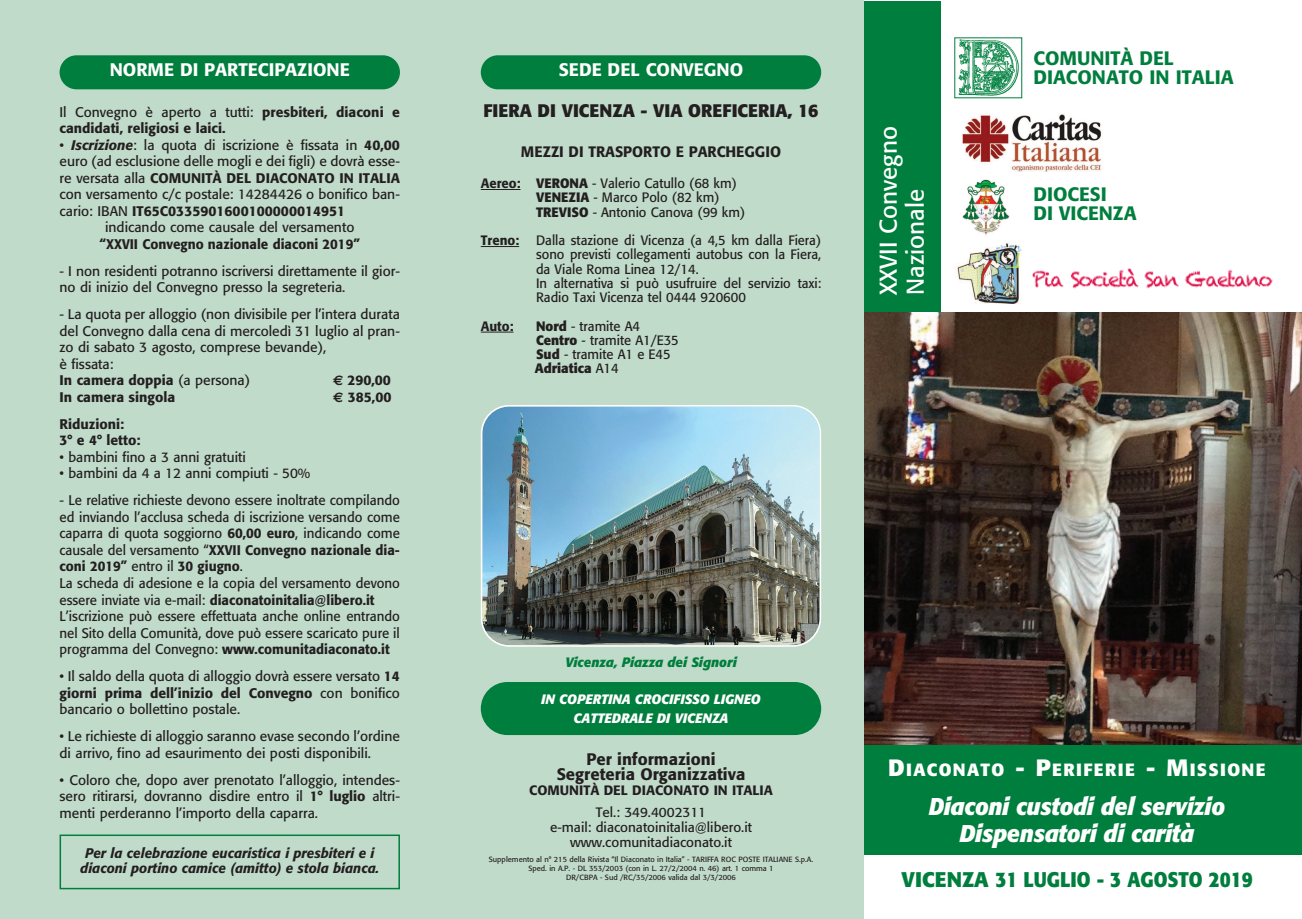
<style>
.page{position:relative;width:1302px;height:919px;background:#fff}
.page>*{position:absolute;margin:0;border:0;box-sizing:border-box;transform-origin:0 0}
.t1{font:italic 700 24px/27px "Formata";letter-spacing:-.01em;color:#fff;text-align:center;scale:.9 1}
.t2{font:24px/27px "Formata";color:#fff}
.t3{font:700 21px "Formata";color:#007e3d}
.t4{font:500 19.2px/19.2px "Formata";color:#007e3d}
.t5{font:500 18px "Formata";color:#fff}
.t6{font:700 18px "Formata";color:#231f20}
.t7{font:700 17.55px "Formata";letter-spacing:.08em;color:#fff}
.t8{font:500 16.5px/15px "Formata";color:#231f20;text-align:center}
.t9{font:500 15px "Formata";color:#231f20}
.t10{font:13.8px/16.5px "Formata";color:#231f20}
.t11{font:500 13.8px/16.5px "Formata";color:#231f20}
.t12{font:italic 500 13.8px/15px "Formata";color:#231f20;text-align:center}
.t13{font:13.5px/14.2px "Formata";color:#231f20;scale:.96 1}
.t14{font:13.5px/15px "Formata";color:#231f20;text-align:center}
.t15{font:italic 700 13.5px/18.5px "Formata";color:#fff;text-align:center;scale:.96 1}
.t16{font:500 13.5px "Formata";color:#231f20}
.t17{font:italic 700 13.5px "Formata";color:#007e3d;scale:.96 1}
.t18{font:500 13.5px "Formata";color:#231f20;scale:.96 1}
.t19{font:7.5px/9px "Formata";color:#231f20;text-align:center}
.s1{font-weight:400}
.s2{font-weight:500;font-style:italic}
.s3{font-weight:500}
.s4{font-family:"Euro Sans";font-weight:700}
.s5{font-weight:700}
.s6{font-size:23.4px}
</style>
<div class="page">
<div style="left:863px;top:1px;width:77px;height:321px;background:#007e3d"></div>
<img style="left:863px;top:313px;width:438px;height:432px">
<div style="left:863px;top:745px;width:438px;height:109px;background:#007e3d"></div>
<div style="left:0;top:0;width:863px;height:918px;background:#c1dbca"></div>
<img style="left:480px;top:405px;width:341px;height:241px">
<div style="left:60px;top:55px;width:340px;height:34px;background:#007e3d;border-radius:17px"></div>
<div style="left:480px;top:55px;width:341px;height:34px;background:#007e3d;border-radius:17px"></div>
<div style="left:480px;top:682px;width:341px;height:53px;background:#007e3d;border-radius:27px"></div>
<img style="left:958px;top:39px;width:61px;height:57px">
<img style="left:962px;top:113px;width:140px;height:58px">
<img style="left:1032px;top:268px;width:241px;height:21px">
<img style="left:955px;top:243px;width:66px;height:61px">
<hr style="left:480px;top:189px;width:40px;height:1px;background:#231f20">
<hr style="left:480px;top:246px;width:39px;height:1px;background:#231f20">
<hr style="left:480px;top:332px;width:33px;height:1px;background:#231f20">
<div style="left:60px;top:834px;width:340px;height:55px;border:2px solid #007e3d"></div>
<img style="left:962px;top:179px;width:48px;height:56px">
<h3 class="t5" style="left:110px;top:62px;width:241px">NORME DI PARTECIPAZIONE</h3>
<p class="t11" style="left:60px;top:105px;width:342px"><span class="s1">Il Convegno è aperto a tutti:</span> presbiteri, diaconi e candidati, religiosi e laici.</p>
<p class="t10" style="left:60px;top:138px;width:342px">• <span class="s2">Iscrizione</span>: la quota di iscrizione è fissata in <span class="s3">40,00</span></p>
<p class="t10" style="left:60px;top:154px;width:342px">euro (ad esclusione delle mogli e dei figli) e dovrà esse-</p>
<p class="t11" style="left:60px;top:171px;width:342px"><span class="s1">re versata alla</span> COMUNITÀ DEL DIACONATO IN ITALIA</p>
<p class="t10" style="left:60px;top:187px;width:342px">con versamento c/c postale: 14284426 o bonifico ban-</p>
<p class="t11" style="left:60px;top:204px;width:287px"><span class="s1">cario: IBAN</span> IT65C0335901600100000014951</p>
<p class="t10" style="left:105px;top:220px;width:251px">indicando come causale del versamento</p>
<p class="t11" style="left:99px;top:237px;width:262px">“XXVII Convegno nazionale diaconi 2019”</p>
<p class="t10" style="left:60px;top:264px;width:342px">- I non residenti potranno iscriversi direttamente il gior&shy;no di inizio del Convegno presso la segreteria.</p>
<p class="t10" style="left:60px;top:307px;width:342px">- La quota per alloggio (non divisibile per l’intera durata del Convegno dalla cena di mercoledì 31 luglio al pran&shy;zo di sabato 3 agosto, comprese bevande),<br>è fissata:<br><span class="s3">In camera doppia</span> (a persona)</p>
<p class="t11" style="left:333px;top:373px;width:59px"><span class="s4">€</span> 290,00</p>
<p class="t11" style="left:60px;top:390px;width:117px">In camera singola</p>
<p class="t11" style="left:333px;top:390px;width:60px"><span class="s4">€</span> 385,00</p>
<p class="t11" style="left:60px;top:417px;width:82px">Riduzioni:<br>3° e 4° letto:</p>
<p class="t10" style="left:60px;top:450px;width:188px">• bambini fino a 3 anni gratuiti</p>
<p class="t10" style="left:60px;top:466px;width:252px">• bambini da 4 a 12 anni compiuti - 50%</p>
<p class="t10" style="left:60px;top:493px;width:342px">- Le relative richieste devono essere inoltrate compilando ed inviando l’acclusa scheda di iscrizione versando come caparra di quota soggiorno <span class="s3">60,00 euro</span>, indicando come causale del versamento “<span class="s3">XXVII Convegno nazionale dia&shy;coni 2019”</span> entro il <span class="s3">30 giugno</span>.<br>La scheda di adesione e la copia del versamento devono essere inviate via e-mail: <span class="s3">diaconatoinitalia@libero.it </span>L’iscrizione può essere effettuata anche online entrando nel Sito della Comunità, dove può essere scaricato pure il programma del Convegno: <span class="s3">www.comunitadiaconato.it</span></p>
<p class="t10" style="left:60px;top:669px;width:342px;text-align:justify">• Il saldo della quota di alloggio dovrà essere versato <span class="s3">14 giorni prima dell’inizio del Convegno</span> con bonifico bancario o bollettino postale.</p>
<p class="t10" style="left:60px;top:729px;width:342px">• Le richieste di alloggio saranno evase secondo l’ordine di arrivo, fino ad esaurimento dei posti disponibili.</p>
<p class="t10" style="left:60px;top:772px;width:342px;text-align:justify">• Coloro che, dopo aver prenotato l’alloggio, intendes&shy;sero ritirarsi, dovranno disdire entro il <span class="s3">1° luglio</span> altri&shy;menti perderanno l’importo della caparra.</p>
<p class="t12" style="left:80px;top:846px;width:300px">Per la celebrazione eucaristica i presbiteri e i diaconi portino camice (amitto) e stola bianca.</p>
<h3 class="t5" style="left:558px;top:62px;width:186px">SEDE DEL CONVEGNO</h3>
<h3 class="t6" style="left:483px;top:102px;width:336px">FIERA DI VICENZA - VIA OREFICERIA, 16</h3>
<p class="t9" style="left:521px;top:145px;width:261px">MEZZI DI TRASPORTO E PARCHEGGIO</p>
<p class="t13" style="left:536px;top:177px;width:219px;text-indent:-55px"><span class="s3">Aereo:</span> <span class="s5">VERONA</span> - Valerio Catullo (68 km)<br><span class="s5">VENEZIA</span> - Marco Polo (82 km)<br><span class="s5">TREVISO</span> - Antonio Canova (99 km)</p>
<p class="t18" style="left:480px;top:234px;width:41px">Treno:</p>
<p class="t13" style="left:536px;top:234px;width:298px">Dalla stazione di Vicenza (a 4,5 km dalla Fiera) sono previsti collegamenti autobus con la Fiera, da Viale Roma Linea 12/14.<br>In alternativa si può usufruire del servizio taxi:<br>Radio Taxi Vicenza tel 0444 920600</p>
<p class="t18" style="left:480px;top:320px;width:36px">Auto:</p>
<p class="t13" style="left:534px;top:320px;width:151px"><span class="s5">Nord</span> - tramite A4<br><span class="s5">Centro</span> - tramite A1/E35<br><span class="s5">Sud</span> - tramite A1 e E45<br><span class="s5">Adriatica</span> A14</p>
<h1 class="t2" style="left:876px;top:295px;width:170px;rotate:-90deg">XXVII Convegno<br>Nazionale</h1>
<h3 class="t4" style="left:1033px;top:50px;width:202px">COMUNITÀ DEL<br>DIACONATO IN ITALIA</h3>
<h3 class="t4" style="left:1033px;top:186px;width:105px">DIOCESI<br>DI VICENZA</h3>
<p class="t17" style="left:565px;top:656px;width:180px">Vicenza, Piazza dei Signori</p>
<p class="t15" style="left:541px;top:691px;width:230px">IN COPERTINA CROCIFISSO LIGNEO<br>CATTEDRALE DI VICENZA</p>
<p class="t8" style="left:556px;top:752px;width:190px">Per informazioni<br>Segreteria Organizzativa</p>
<p class="t16" style="left:529px;top:784px;width:245px">COMUNITÀ DEL DIACONATO IN ITALIA</p>
<p class="t14" style="left:550px;top:805px;width:203px">Tel.: 349.4002311<br>e-mail: diaconatoinitalia@libero.it www.comunitadiaconato.it</p>
<p class="t19" style="left:489px;top:855px;width:326px">Supplemento al n° 215 della Rivista “Il Diaconato in Italia” - TARIFFA ROC POSTE ITALIANE S.p.A.<br>Sped. in A.P. - DL 353/2003 (con in L. 27/2/2004 n. 46) art. 1 comma 1<br>DR/CBPA - Sud /RC/35/2006 valida dal 3/3/2006</p>
<p class="t7" style="left:888px;top:762px;width:379px"><span class="s6">D</span>IACONATO <span class="s6">- P</span>ERIFERIE <span class="s6">- M</span>ISSIONE</p>
<h1 class="t1" style="left:928px;top:794px;width:330px">Diaconi custodi del servizio<br>Dispensatori di carità</h1>
<h2 class="t3" style="left:901px;top:870px;width:352px">VICENZA 31 LUGLIO - 3 AGOSTO 2019</h2>
</div>
